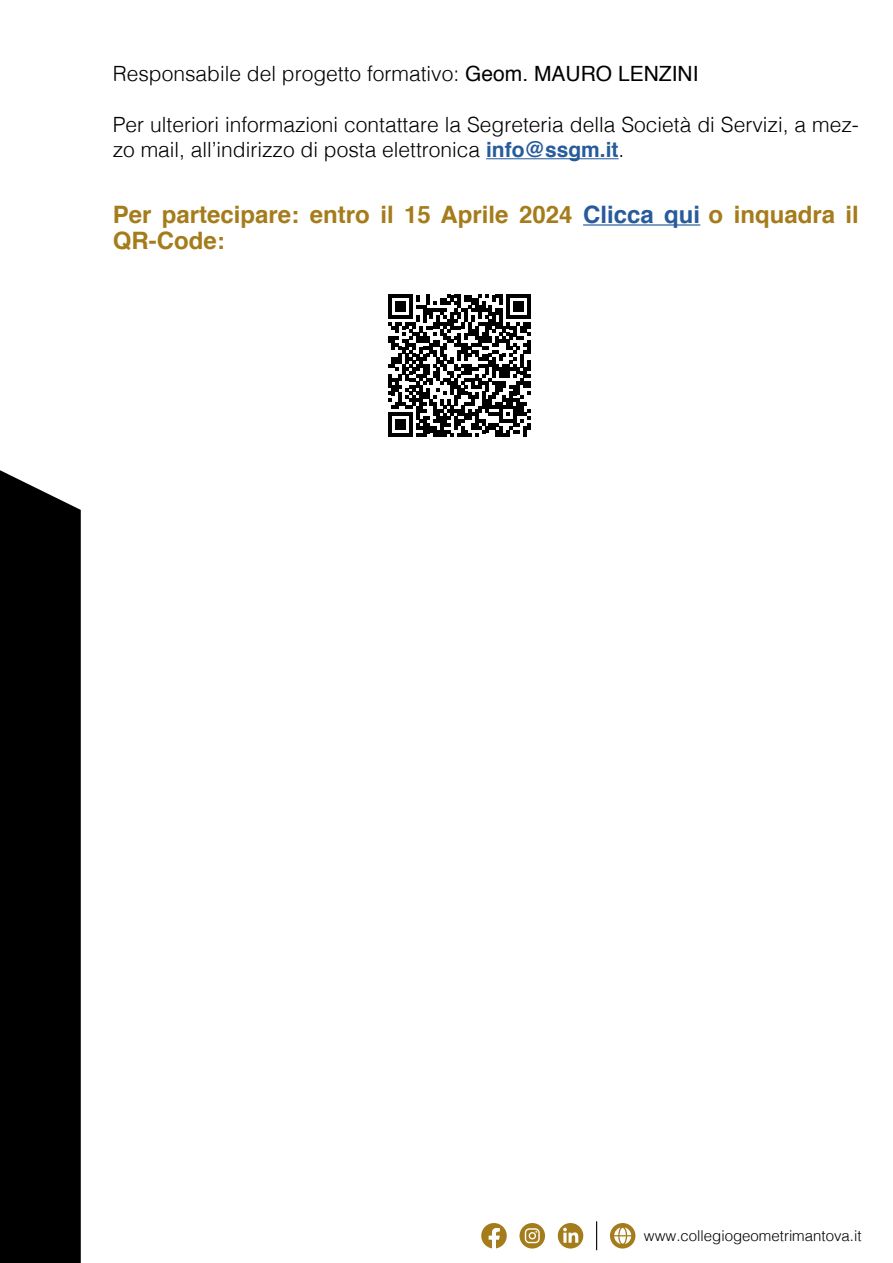
<style>
.page{position:relative;width:893px;height:1263px;background:#fff}
.page>*{position:absolute;margin:0;border:0;box-sizing:border-box;transform-origin:0 0}
.t1{font:700 24px/25.5px "Helvetica";color:#a57c1b}
.t2{font:300 21px/25.5px "Helvetica";color:#000}
.t3{font:300 15px "Helvetica";color:#000}
.s1{font-weight:400}
.s2{font-weight:700;color:#275b9b}
.s3{color:#275b9b}
</style>
<div class="page">
<div style="left:610px;top:1223px;width:25px;height:25px;background:#a57c1b;border-radius:50%"></div>
<svg style="left:614px;top:1227px;width:17px;height:17px"></svg>
<svg style="left:596px;top:1221px;width:1px;height:29px"></svg>
<svg style="left:481px;top:1223px;width:26px;height:25px"></svg>
<div style="left:519px;top:1223px;width:26px;height:25px;background:#a57c1b;border-radius:50%"></div>
<svg style="left:525px;top:1228px;width:15px;height:15px"></svg>
<div style="left:558px;top:1223px;width:25px;height:25px;background:#a57c1b;border-radius:50%"></div>
<svg style="left:563px;top:1228px;width:15px;height:15px"></svg>
<div style="left:0;top:470px;width:81px;height:793px;background:#000"></div>
<hr style="left:486px;top:158px;width:133px;height:1px;background:#275b9b">
<hr style="left:583px;top:224px;width:117px;height:2px;background:#275b9b">
<svg style="left:388px;top:295px;width:142px;height:142px"></svg>
<p class="t2" style="left:113px;top:59px;width:587px">Responsabile del progetto formativo: <span class="s1">Geom. MAURO LENZINI</span></p>
<p class="t2" style="left:113px;top:110px;width:748px">Per ulteriori informazioni contattare la Segreteria della Società di Servizi, a mez&shy;zo mail, all’indirizzo di posta elettronica <span class="s2">info@ssgm.it</span>.</p>
<p class="t1" style="left:113px;top:201px;width:748px">Per partecipare: entro il 15 Aprile 2024 <span class="s3">Clicca qui</span> o inquadra il<br>QR-Code:</p>
<p class="t3" style="left:644px;top:1223px;width:219px">www.collegiogeometrimantova.it</p>
</div>
